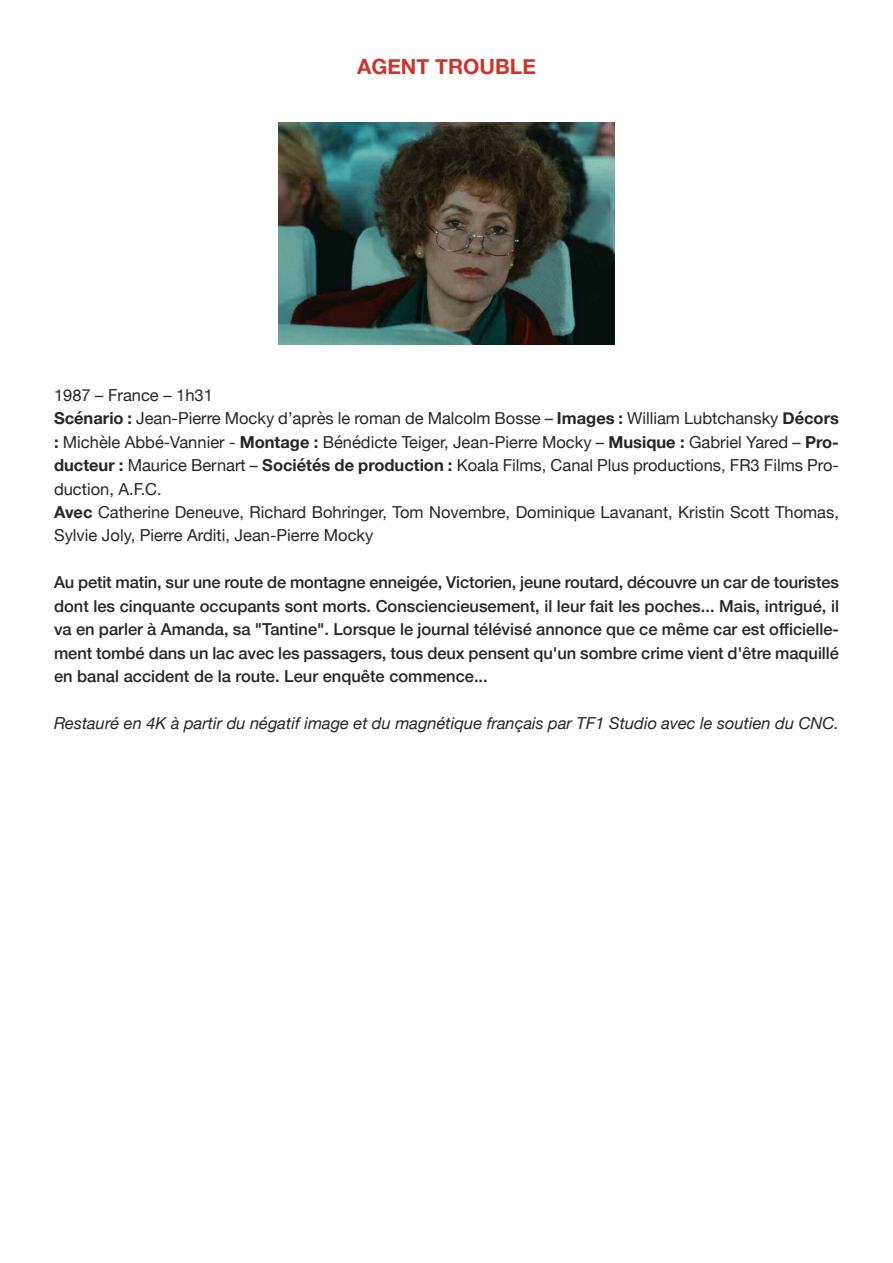
<style>
.page{position:relative;width:893px;height:1263px;background:#fff}
.page>*{position:absolute;margin:0;border:0;box-sizing:border-box;transform-origin:0 0}
.t1{font:700 21px "Helvetica Neue";color:#cc342a}
.t2{font:16.5px/23.4px "Helvetica Neue";color:#272526}
.t3{font:500 16.5px/23.5px "Helvetica Neue";color:#272526;text-align:justify}
.t4{font:italic 16.5px "Helvetica Neue";color:#272526}
.s1{font-weight:700}
</style>
<div class="page">
<img style="left:279px;top:122px;width:335px;height:222px">
<p class="t1" style="left:357px;top:54px;width:180px">AGENT TROUBLE</p>
<p class="t2" style="left:54px;top:383px;width:786px">1987 – France – 1h31<br><span class="s1">Scénario :</span> Jean-Pierre Mocky d’après le roman de Malcolm Bosse – <span class="s1">Images :</span> William Lubtchansky <span class="s1">Décors :</span> Michèle Abbé-Vannier - <span class="s1">Montage :</span> Bénédicte Teiger, Jean-Pierre Mocky – <span class="s1">Musique :</span> Gabriel Yared – <span class="s1">Pro&shy;ducteur :</span> Maurice Bernart – <span class="s1">Sociétés de production :</span> Koala Films, Canal Plus productions, FR3 Films Pro&shy;duction, A.F.C.<br><span class="s1">Avec</span> Catherine Deneuve, Richard Bohringer, Tom Novembre, Dominique Lavanant, Kristin Scott Thomas, Sylvie Joly, Pierre Arditi, Jean-Pierre Mocky</p>
<p class="t3" style="left:54px;top:570px;width:786px">Au petit matin, sur une route de montagne enneigée, Victorien, jeune routard, découvre un car de touristes dont les cinquante occupants sont morts. Consciencieusement, il leur fait les poches... Mais, intrigué, il va en parler à Amanda, sa "Tantine". Lorsque le journal télévisé annonce que ce même car est officielle&shy;ment tombé dans un lac avec les passagers, tous deux pensent qu'un sombre crime vient d'être maquillé en banal accident de la route. Leur enquête commence...</p>
<p class="t4" style="left:54px;top:713px;width:786px">Restauré en 4K à partir du négatif image et du magnétique français par TF1 Studio avec le soutien du CNC.</p>
</div>
